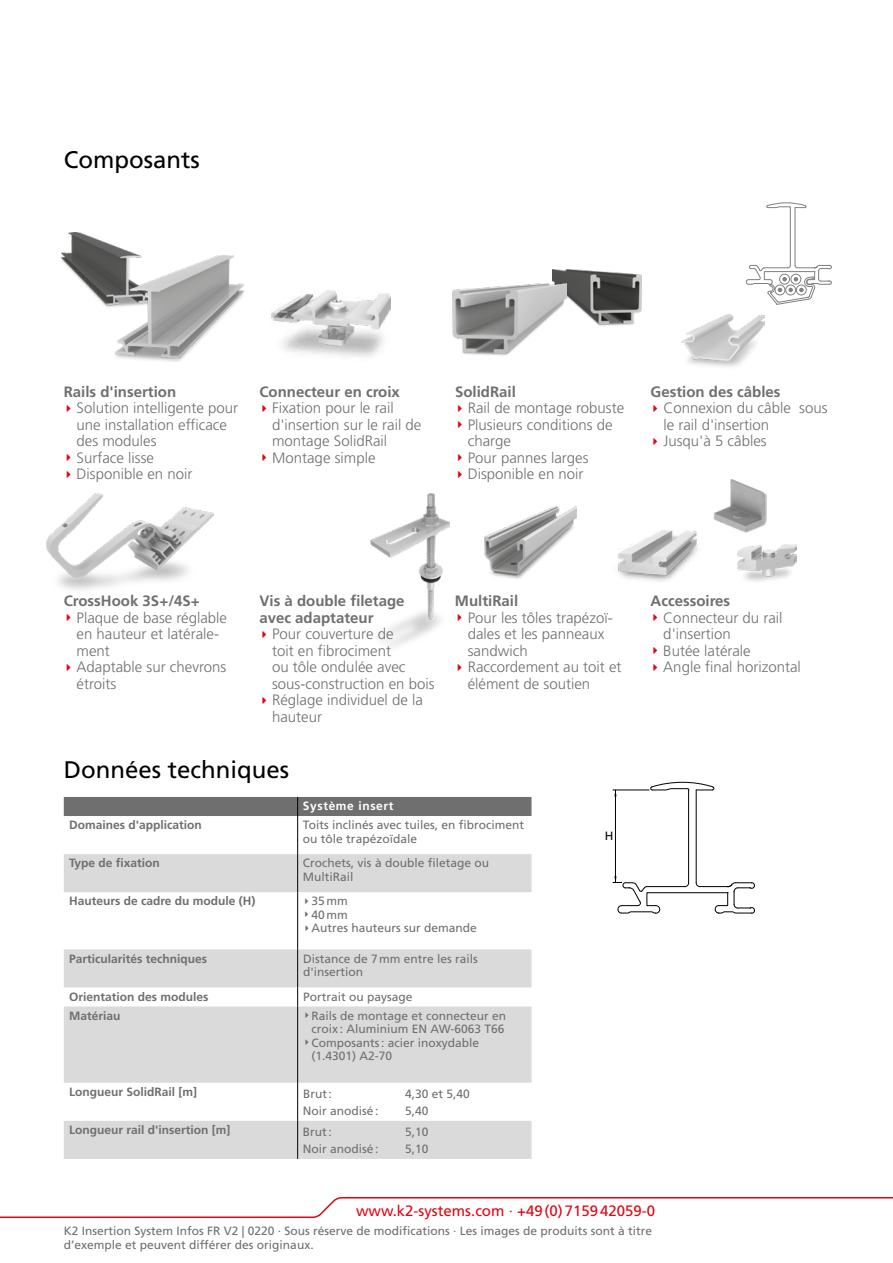
<style>
.page{position:relative;width:893px;height:1263px;background:#fff}
.page>*{position:absolute;margin:0;border:0;box-sizing:border-box;transform-origin:0 0}
.t1{font:24px "Frutiger LT Std";color:#000}
.t2{font:300 15px/16.5px "Frutiger LT Std";color:#6f6f6f}
.t3{font:700 15px/16.5px "Frutiger LT Std";color:#6f6f6f}
.t4{font:15px "Frutiger LT Std";color:#e30413}
.t5{font:12px/13.5px "Frutiger LT Std";color:#6f6f6f}
.t6{font:700 12px "Frutiger LT Std";color:#6f6f6f}
.t7{font:700 12px "Frutiger LT Std";letter-spacing:.05em;color:#fff}
.t8{font:12px "Frutiger LT Std";color:#000}
</style>
<div class="page">
<svg style="left:0;top:1197px;width:893px;height:21px"></svg>
<img style="left:369px;top:493px;width:81px;height:154px">
<img style="left:713px;top:479px;width:54px;height:54px">
<svg style="left:64px;top:854px;width:467px;height:305px;fill:#dadada"></svg>
<hr style="left:297px;top:816px;width:1px;height:38px;background:#000">
<hr style="left:297px;top:854px;width:1px;height:38px;background:#000">
<hr style="left:297px;top:892px;width:1px;height:57px;background:#000">
<hr style="left:297px;top:949px;width:1px;height:38px;background:#000">
<svg style="left:297px;top:987px;width:1px;height:19px"></svg>
<hr style="left:297px;top:1006px;width:1px;height:77px;background:#000">
<hr style="left:297px;top:1083px;width:1px;height:38px;background:#000">
<hr style="left:297px;top:1121px;width:1px;height:38px;background:#000">
<div style="left:64px;top:797px;width:467px;height:19px;background:#6f6f6f"></div>
<img style="left:46px;top:494px;width:167px;height:96px">
<img style="left:61px;top:233px;width:78px;height:74px">
<img style="left:113px;top:255px;width:131px;height:107px">
<img style="left:682px;top:314px;width:82px;height:53px">
<hr style="left:696px;top:790px;width:1px;height:93px;background:#000">
<hr style="left:688px;top:790px;width:1px;height:93px;background:#000">
<svg style="left:650px;top:781px;width:65px;height:10px"></svg>
<hr style="left:615px;top:790px;width:1px;height:92px;background:#000">
<hr style="left:613px;top:790px;width:36px;height:1px;background:#000">
<svg style="left:613px;top:876px;width:142px;height:38px"></svg>
<hr style="left:795px;top:208px;width:1px;height:57px;background:#000">
<hr style="left:790px;top:208px;width:1px;height:57px;background:#000">
<svg style="left:766px;top:202px;width:40px;height:6px"></svg>
<svg style="left:746px;top:265px;width:86px;height:40px"></svg>
<img style="left:552px;top:269px;width:90px;height:57px">
<img style="left:453px;top:284px;width:113px;height:72px">
<img style="left:271px;top:291px;width:120px;height:66px">
<img style="left:738px;top:545px;width:59px;height:37px">
<img style="left:617px;top:531px;width:82px;height:50px">
<img style="left:485px;top:506px;width:92px;height:73px">
<svg style="left:305px;top:898px;width:3px;height:6px"></svg>
<svg style="left:305px;top:912px;width:3px;height:5px"></svg>
<svg style="left:305px;top:925px;width:3px;height:6px"></svg>
<svg style="left:305px;top:1013px;width:3px;height:5px"></svg>
<svg style="left:305px;top:1040px;width:3px;height:5px"></svg>
<h1 class="t1" style="left:64px;top:146px;width:138px">Composants</h1>
<p class="t3" style="left:64px;top:383px;width:114px">Rails d'insertion</p>
<p class="t2" style="left:77px;top:400px;width:163px">Solution intelligente pour une installation efficace des modules<br>Surface lisse<br>Disponible en noir</p>
<p class="t3" style="left:259px;top:383px;width:142px">Connecteur en croix</p>
<p class="t2" style="left:272px;top:400px;width:151px">Fixation pour le rail d'insertion sur le rail de montage SolidRail<br>Montage simple</p>
<p class="t3" style="left:455px;top:383px;width:62px">SolidRail</p>
<p class="t2" style="left:468px;top:400px;width:158px">Rail de montage robuste<br>Plusieurs conditions de charge<br>Pour pannes larges<br>Disponible en noir</p>
<p class="t3" style="left:651px;top:383px;width:132px">Gestion des câbles</p>
<p class="t2" style="left:663px;top:400px;width:166px">Connexion du câble sous le rail d'insertion<br>Jusqu'à 5 câbles</p>
<p class="t3" style="left:64px;top:593px;width:138px">CrossHook 3S+/4S+</p>
<p class="t2" style="left:77px;top:610px;width:152px">Plaque de base réglable en hauteur et latérale&shy;ment<br>Adaptable sur chevrons étroits</p>
<p class="t3" style="left:259px;top:593px;width:147px">Vis à double filetage avec adaptateur</p>
<p class="t2" style="left:272px;top:626px;width:164px">Pour couverture de<br>toit en fibrociment<br>ou tôle ondulée avec sous-construction en bois<br>Réglage individuel de la hauteur</p>
<h1 class="t1" style="left:64px;top:755px;width:227px">Données techniques</h1>
<p class="t7" style="left:303px;top:799px;width:92px">Système insert</p>
<p class="t3" style="left:455px;top:593px;width:65px">MultiRail</p>
<p class="t2" style="left:468px;top:610px;width:155px">Pour les tôles trapézoï&shy;dales et les panneaux sandwich<br>Raccordement au toit et élément de soutien</p>
<p class="t6" style="left:69px;top:818px;width:134px">Domaines d'application</p>
<p class="t5" style="left:303px;top:818px;width:223px">Toits inclinés avec tuiles, en fibrociment ou tôle trapézoïdale</p>
<p class="t6" style="left:69px;top:856px;width:92px">Type de fixation</p>
<p class="t5" style="left:303px;top:856px;width:188px">Crochets, vis à double filetage ou<br>MultiRail</p>
<p class="t6" style="left:69px;top:894px;width:188px">Hauteurs de cadre du module (H)</p>
<p class="t5" style="left:311px;top:894px;width:167px">35mm<br>40mm<br>Autres hauteurs sur demande</p>
<p class="t6" style="left:69px;top:951px;width:140px">Particularités techniques</p>
<p class="t5" style="left:303px;top:952px;width:176px">Distance de 7mm entre les rails d'insertion</p>
<p class="t6" style="left:69px;top:989px;width:141px">Orientation des modules</p>
<p class="t5" style="left:303px;top:990px;width:111px">Portrait ou paysage</p>
<p class="t6" style="left:69px;top:1008px;width:53px">Matériau</p>
<p class="t5" style="left:311px;top:1009px;width:196px">Rails de montage et connecteur en croix: Aluminium EN AW-6063 T66<br>Composants: acier inoxydable (1.4301) A2-70</p>
<p class="t6" style="left:69px;top:1085px;width:130px">Longueur SolidRail [m]</p>
<p class="t5" style="left:303px;top:1087px;width:30px">Brut:</p>
<p class="t5" style="left:405px;top:1087px;width:66px">4,30 et 5,40</p>
<p class="t5" style="left:303px;top:1104px;width:77px">Noir anodisé:</p>
<p class="t5" style="left:405px;top:1104px;width:25px">5,40</p>
<p class="t6" style="left:69px;top:1123px;width:163px">Longueur rail d'insertion [m]</p>
<p class="t5" style="left:303px;top:1125px;width:30px">Brut:</p>
<p class="t5" style="left:405px;top:1125px;width:25px">5,10</p>
<p class="t5" style="left:303px;top:1142px;width:77px">Noir anodisé:</p>
<p class="t5" style="left:405px;top:1142px;width:25px">5,10</p>
<p class="t8" style="left:605px;top:829px;width:10px">H</p>
<p class="t3" style="left:651px;top:593px;width:81px">Accessoires</p>
<p class="t2" style="left:663px;top:610px;width:139px">Connecteur du rail d'insertion<br>Butée latérale<br>Angle final horizontal</p>
<p class="t4" style="left:356px;top:1202px;width:300px">www.k2-systems.com · +49(0)715942059-0</p>
<p class="t5" style="left:64px;top:1224px;width:590px">K2 Insertion System Infos FR V2 | 0220 · Sous réserve de modifications · Les images de produits sont à titre d’exemple et peuvent différer des originaux.</p>
</div>
